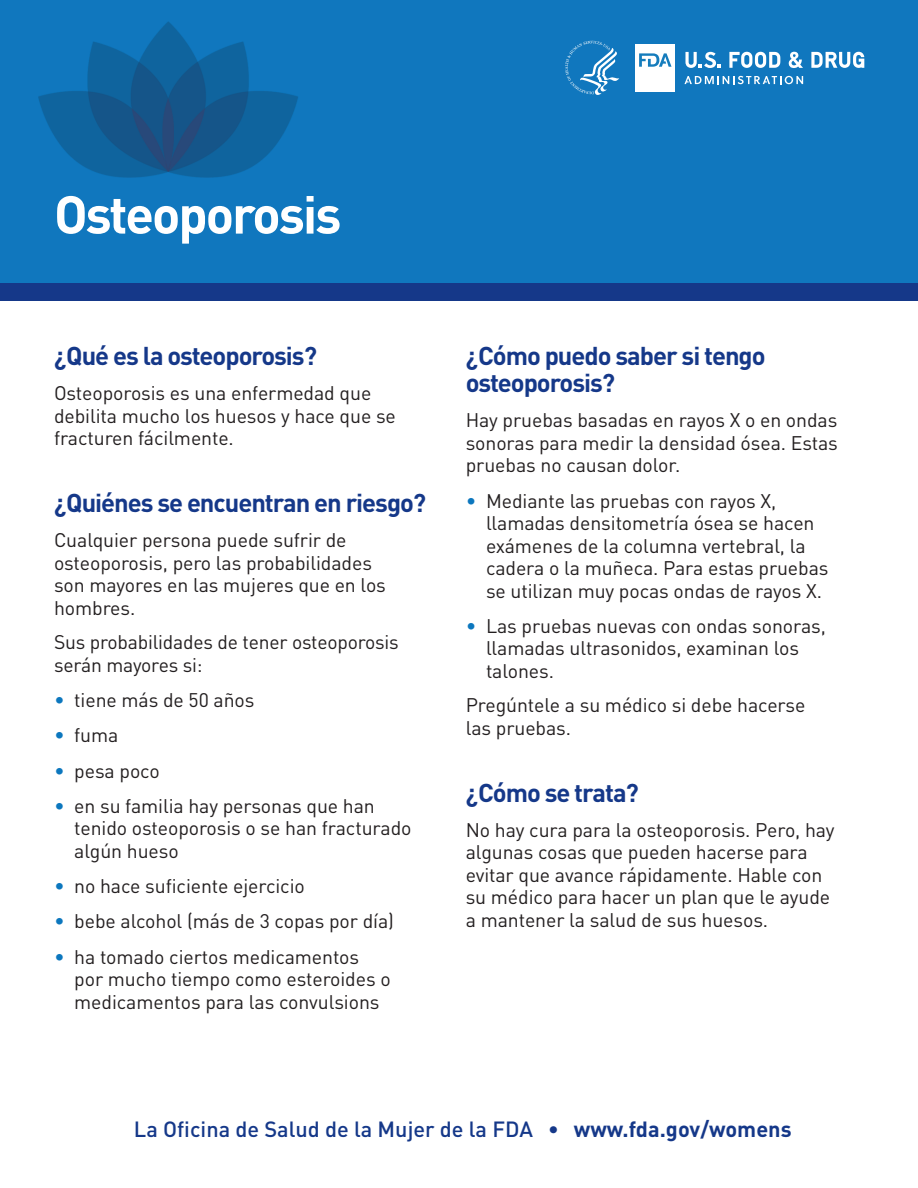
<style>
.page{position:relative;width:918px;height:1188px;background:#fff}
.page>*{position:absolute;margin:0;border:0;box-sizing:border-box;transform-origin:0 0}
.t1{font:700 52.5px "DINOT";letter-spacing:-.04em;color:#fff}
.t2{font:700 25.5px/27px "DINOT";letter-spacing:-.04em;color:#153889}
.t3{font:500 21.75px "DINOT";color:#153889}
.t4{font:19.5px/22.5px "DINOT";letter-spacing:-.005em;color:#231f20}
.s1{font-size:20.25px;color:#0c77be}
.s2{font-weight:700}
</style>
<div class="page">
<img style="left:0;top:0;width:918px;height:283px">
<div style="left:0;top:283px;width:918px;height:17px;background:#153889"></div>
<svg style="left:684px;top:76px;width:119px;height:8px"></svg>
<svg style="left:729px;top:52px;width:51px;height:16px"></svg>
<svg style="left:789px;top:52px;width:14px;height:16px"></svg>
<svg style="left:811px;top:52px;width:53px;height:16px"></svg>
<div style="left:635px;top:44px;width:40px;height:48px;background:#fff"></div>
<svg style="left:639px;top:53px;width:33px;height:14px"></svg>
<svg style="left:565px;top:41px;width:54px;height:54px;background:#368cc8"></svg>
<svg style="left:685px;top:52px;width:35px;height:16px"></svg>
<h1 class="t1" style="left:54px;top:180px;width:289px">Osteoporosis</h1>
<h2 class="t2" style="left:54px;top:342px;width:265px">¿Qué es la osteoporosis?</h2>
<p class="t4" style="left:54px;top:382px;width:343px">Osteoporosis es una enfermedad que debilita mucho los huesos y hace que se fracturen fácilmente.</p>
<h2 class="t2" style="left:54px;top:489px;width:374px">¿Quiénes se encuentran en riesgo?</h2>
<p class="t4" style="left:54px;top:529px;width:333px">Cualquier persona puede sufrir de osteoporosis, pero las probabilidades son mayores en las mujeres que en los hombres.</p>
<p class="t4" style="left:54px;top:631px;width:346px">Sus probabilidades de tener osteoporosis serán mayores si:</p>
<p class="t4" style="left:54px;top:688px;width:202px"><span class="s1">•</span> tiene más de 50 años</p>
<p class="t4" style="left:54px;top:724px;width:66px"><span class="s1">•</span> fuma</p>
<p class="t4" style="left:54px;top:759px;width:107px"><span class="s1">•</span> pesa poco</p>
<p class="t4" style="left:74px;top:794px;width:339px;text-indent:-20px"><span class="s1">•</span> en su familia hay personas que han tenido osteoporosis o se han fracturado algún hueso</p>
<p class="t4" style="left:54px;top:874px;width:252px"><span class="s1">•</span> no hace suficiente ejercicio</p>
<p class="t4" style="left:54px;top:910px;width:342px"><span class="s1">•</span> bebe alcohol (más de 3 copas por día)</p>
<p class="t4" style="left:74px;top:945px;width:318px;text-indent:-20px"><span class="s1">•</span> ha tomado ciertos medicamentos por mucho tiempo como esteroides o medicamentos para las convulsions</p>
<h2 class="t2" style="left:466px;top:342px;width:301px">¿Cómo puedo saber si tengo osteoporosis?</h2>
<p class="t4" style="left:466px;top:409px;width:374px;text-align:justify">Hay pruebas basadas en rayos X o en ondas sonoras para medir la densidad ósea. Estas pruebas no causan dolor.</p>
<p class="t4" style="left:486px;top:489px;width:344px;text-indent:-20px"><span class="s1">•</span> Mediante las pruebas con rayos X, llamadas densitometría ósea se hacen exámenes de la columna vertebral, la cadera o la muñeca. Para estas pruebas se utilizan muy pocas ondas de rayos X.</p>
<p class="t4" style="left:486px;top:614px;width:341px;text-indent:-20px"><span class="s1">•</span> Las pruebas nuevas con ondas sonoras, llamadas ultrasonidos, examinan los talones.</p>
<p class="t4" style="left:466px;top:694px;width:341px">Pregúntele a su médico si debe hacerse las pruebas.</p>
<h2 class="t2" style="left:466px;top:778px;width:175px">¿Cómo se trata?</h2>
<p class="t4" style="left:466px;top:818px;width:370px">No hay cura para la osteoporosis. Pero, hay algunas cosas que pueden hacerse para evitar que avance rápidamente. Hable con su médico para hacer un plan que le ayude a mantener la salud de sus huesos.</p>
<p class="t3" style="left:134px;top:1115px;width:659px">La Oficina de Salud de la Mujer de la FDA <span class="s2">• www.fda.gov/womens</span></p>
</div>
